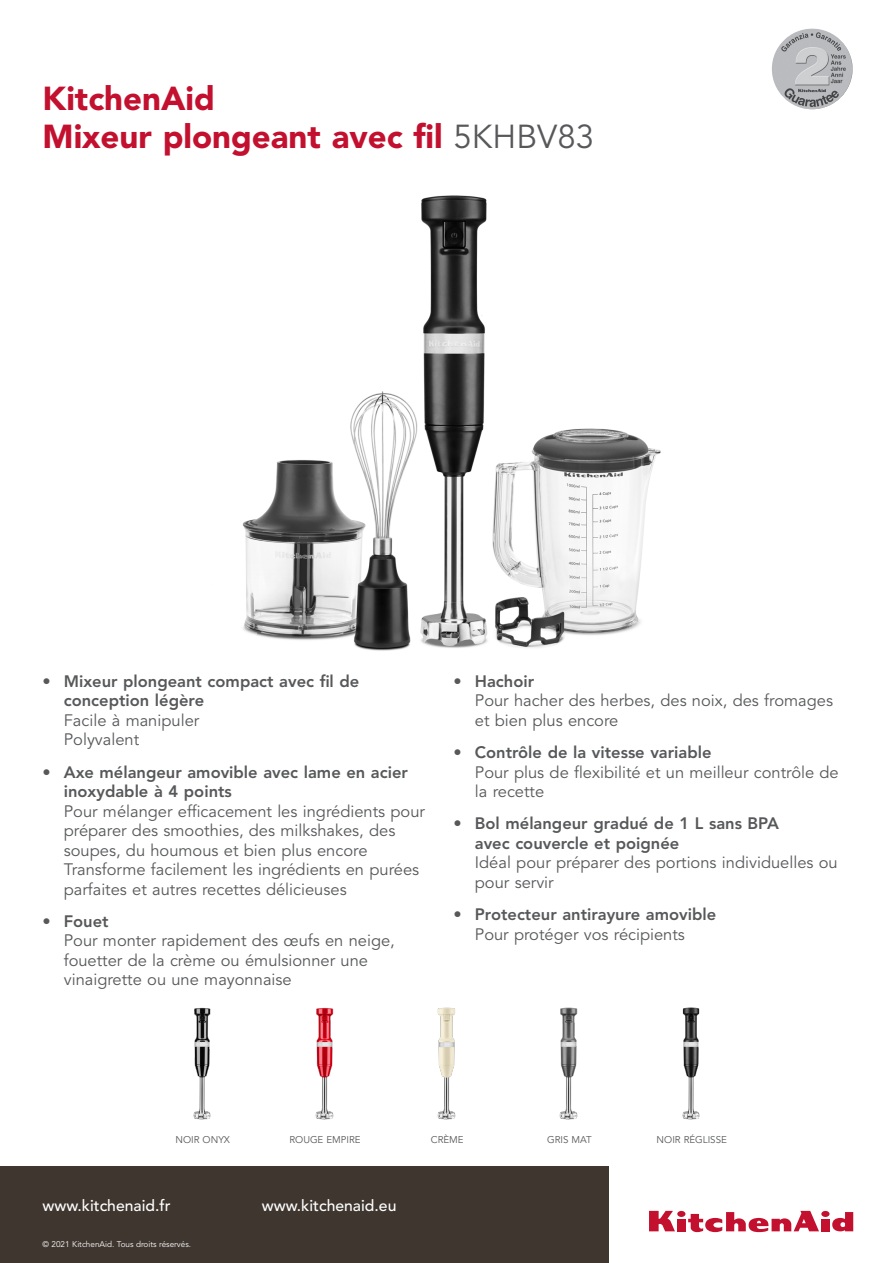
<style>
.page{position:relative;width:893px;height:1263px;background:#fff}
.page>*{position:absolute;margin:0;border:0;box-sizing:border-box;transform-origin:0 0}
.Titre_Produit_22{font:900 33px "Avenir LT Std";color:#c3102f}
.TexteBenefit{font:16.5px/19.5px "Avenir LT Std";color:#57585a}
.Texte_Feature{font:800 16.5px/19.5px "Avenir LT Std";color:#57585a}
.WWW{font:500 15.75px "Avenir LT Std";color:#fff}
.t1{font:9.75px "Avenir LT Std";color:#57585a}
.Année{font:8.25px "Avenir LT Std";color:#fff}
.s1{font-weight:400;color:#57585a}
</style>
<div class="page">
<img style="left:242px;top:195px;width:419px;height:456px">
<div style="left:0;top:1166px;width:609px;height:97px;background:#3f3630"></div>
<div style="left:677px;top:1219px;width:8px;height:12px;background:#c3102f"></div>
<div style="left:677px;top:1211px;width:8px;height:6px;background:#c3102f;border-radius:50%"></div>
<div style="left:821px;top:1219px;width:8px;height:12px;background:#c3102f"></div>
<div style="left:821px;top:1211px;width:8px;height:6px;background:#c3102f;border-radius:50%"></div>
<svg style="left:649px;top:1211px;width:26px;height:20px"></svg>
<svg style="left:688px;top:1211px;width:131px;height:21px"></svg>
<svg style="left:832px;top:1212px;width:21px;height:19px"></svg>
<img style="left:315px;top:1008px;width:19px;height:112px">
<img style="left:437px;top:1007px;width:19px;height:113px">
<img style="left:559px;top:1007px;width:19px;height:113px">
<img style="left:682px;top:1007px;width:18px;height:113px">
<img style="left:193px;top:1007px;width:18px;height:113px">
<img style="left:772px;top:28px;width:81px;height:81px;border-radius:40px">
<p class="Titre_Produit_22" style="left:43px;top:79px;width:174px">KitchenAid</p>
<p class="Titre_Produit_22" style="left:43px;top:116px;width:553px">Mixeur plongeant avec fil <span class="s1">5KHBV83</span></p>
<p class="Texte_Feature" style="left:64px;top:671px;width:297px;text-indent:-21px">• Mixeur plongeant compact avec fil de conception légère</p>
<p class="TexteBenefit" style="left:64px;top:711px;width:137px">Facile à manipuler</p>
<p class="TexteBenefit" style="left:64px;top:730px;width:77px">Polyvalent</p>
<p class="Texte_Feature" style="left:64px;top:762px;width:346px;text-indent:-21px">• Axe mélangeur amovible avec lame en acier inoxydable à 4 points</p>
<p class="TexteBenefit" style="left:64px;top:802px;width:363px">Pour mélanger efficacement les ingrédients pour préparer des smoothies, des milkshakes, des soupes, du houmous et bien plus encore</p>
<p class="TexteBenefit" style="left:64px;top:860px;width:357px">Transforme facilement les ingrédients en purées parfaites et autres recettes délicieuses</p>
<p class="Texte_Feature" style="left:43px;top:911px;width:68px">• Fouet</p>
<p class="TexteBenefit" style="left:64px;top:931px;width:333px">Pour monter rapidement des œufs en neige, fouetter de la crème ou émulsionner une vinaigrette ou une mayonnaise</p>
<p class="Texte_Feature" style="left:454px;top:671px;width:82px">• Hachoir</p>
<p class="TexteBenefit" style="left:475px;top:691px;width:360px">Pour hacher des herbes, des noix, des fromages et bien plus encore</p>
<p class="Texte_Feature" style="left:454px;top:743px;width:259px">• Contrôle de la vitesse variable</p>
<p class="TexteBenefit" style="left:475px;top:763px;width:365px">Pour plus de flexibilité et un meilleur contrôle de la recette</p>
<p class="Texte_Feature" style="left:475px;top:814px;width:306px;text-indent:-21px">• Bol mélangeur gradué de 1 L sans BPA avec couvercle et poignée</p>
<p class="TexteBenefit" style="left:475px;top:853px;width:364px">Idéal pour préparer des portions individuelles ou pour servir</p>
<p class="Texte_Feature" style="left:454px;top:905px;width:264px">• Protecteur antirayure amovible</p>
<p class="TexteBenefit" style="left:475px;top:925px;width:212px">Pour protéger vos récipients</p>
<p class="t1" style="left:176px;top:1134px;width:56px">NOIR ONYX</p>
<p class="t1" style="left:289px;top:1134px;width:73px">ROUGE EMPIRE</p>
<p class="t1" style="left:431px;top:1134px;width:34px">CRÈME</p>
<p class="t1" style="left:547px;top:1134px;width:46px">GRIS MAT</p>
<p class="t1" style="left:657px;top:1134px;width:72px">NOIR RÉGLISSE</p>
<p class="WWW" style="left:43px;top:1196px;width:130px">www.kitchenaid.fr</p>
<p class="WWW" style="left:262px;top:1196px;width:136px">www.kitchenaid.eu</p>
<p class="Année" style="left:43px;top:1239px;width:150px">© 2021 KitchenAid. Tous droits réservés.</p>
</div>
